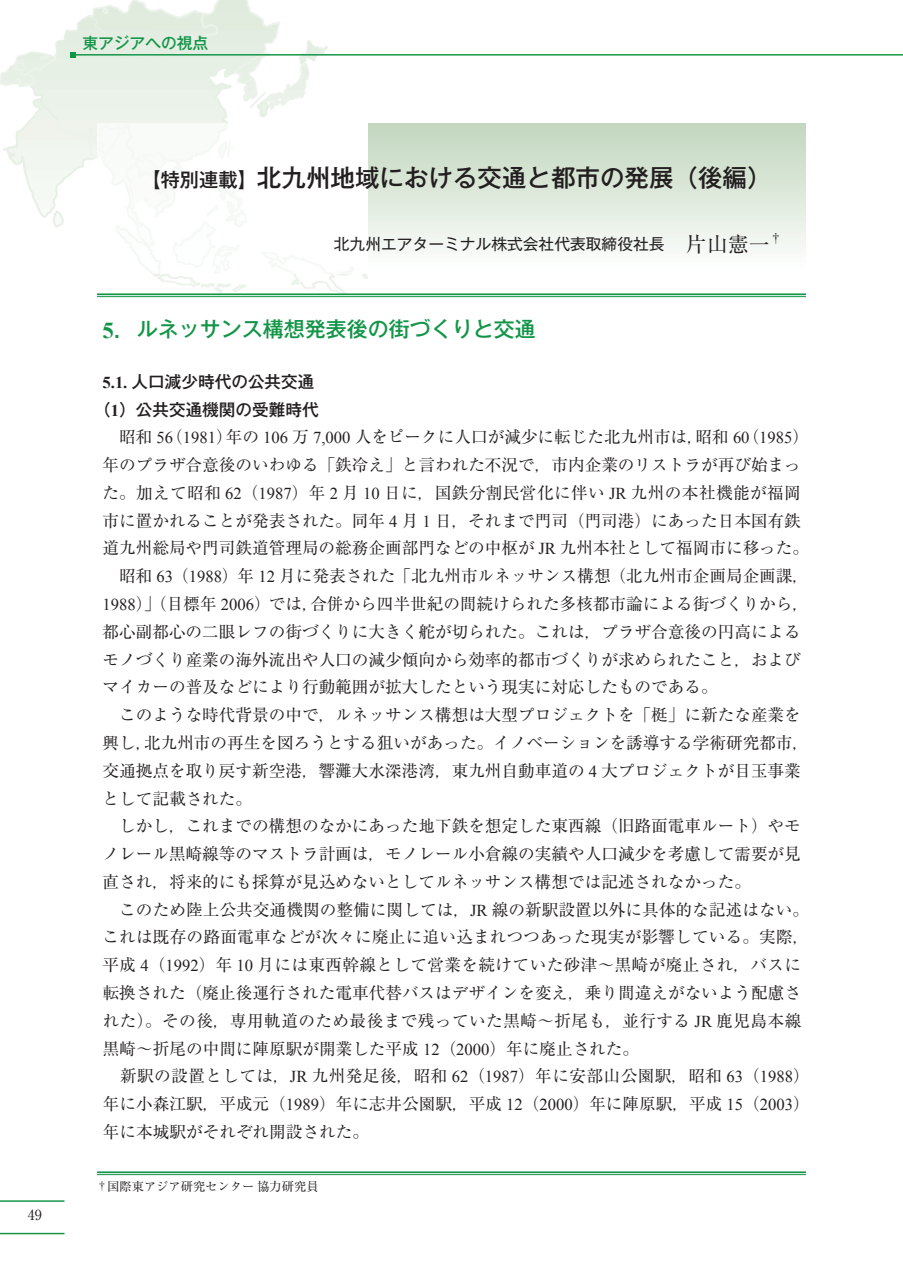
<style>
.page{position:relative;width:903px;height:1275px;background:#fff}
.page>*{position:absolute;margin:0;border:0;box-sizing:border-box;transform-origin:0 0}
.t1{font:500 24.5px "Gothic MB101 Pr 5";color:#231f20}
.t2{font:500 21px "Gothic MB101 Pr 5";color:#139548}
.t3{font:16.62px "Ryumin Pr 5";color:#231f20}
.t4{font:16.62px "Ryumin Pr 5";letter-spacing:.025em;color:#231f20}
.t5{font:500 16.62px/27.8px "Gothic MB101 Pr 5";color:#231f20;text-align:center}
.t6{font:15.75px "Gothic MB101 Pr 5";color:#231f20}
.t7{font:500 15.75px "Gothic MB101 Pr 6 N";color:#139548}
.t8{font:14px "Ryumin Pr 5";color:#231f20}
.t9{font:12.25px "Ryumin Pr 5";color:#231f20}
.s1{font-size:19.25px}
.s2{font-family:"Ryumin Pr 5";font-size:21px}
.s3{font-family:"Times New Roman";font-weight:700;font-size:22.75px}
.s4{font-size:22.75px}
.s5{font-family:"Times New Roman";font-weight:700}
.s6{font-family:"Times New Roman"}
.s7{font-size:10.5px}
</style>
<div class="page">
<img style="left:0;top:0;width:368px;height:293px">
<hr style="left:73px;top:54px;width:830px;height:2px;background:#139548">
<svg style="left:70px;top:52px;width:6px;height:6px"></svg>
<hr style="left:0;top:1200px;width:64px;height:2px;background:#139548">
<hr style="left:0;top:1233px;width:64px;height:1px;background:#139548">
<div style="left:368px;top:123px;width:438px;height:151px;background:linear-gradient(to bottom,#c1d6bd,#fff)"></div>
<img style="left:97px;top:123px;width:271px;height:151px">
<hr style="left:97px;top:293px;width:709px;height:2px;background:#139548">
<hr style="left:97px;top:296px;width:709px;height:1px;background:#139548">
<hr style="left:97px;top:1171px;width:709px;height:2px;background:#139548">
<hr style="left:97px;top:1174px;width:709px;height:1px;background:#139548">
<p class="t7" style="left:82px;top:30px;width:127px">東アジアへの視点</p>
<p class="t8" style="left:28px;top:1204px;width:15px">49</p>
<h1 class="t1" style="left:141px;top:157px;width:631px"><span class="s1">【特別連載】</span>北九州地域における交通と都市の発展（後編）</h1>
<p class="t6" style="left:334px;top:231px;width:449px">北九州エアターミナル株式会社代表取締役社長<span class="s2">　片山憲一</span><sup>†</sup></p>
<p class="t2" style="left:103px;top:311px;width:435px"><span class="s3">5</span><span class="s4">．</span>ルネッサンス構想発表後の街づくりと交通</p>
<p class="t5" style="left:94px;top:366px;width:226px"><span class="s5">5.1.</span> 人口減少時代の公共交通（<span class="s5">1</span>）公共交通機関の受難時代</p>
<p class="t3" style="left:119px;top:424px;width:691px">昭和 <span class="s6">56</span>（<span class="s6">1981</span>）年の <span class="s6">106</span> 万 <span class="s6">7,000</span> 人をピークに人口が減少に転じた北九州市は，昭和 <span class="s6">60</span>（<span class="s6">1985</span>）</p>
<p class="t3" style="left:103px;top:452px;width:700px">年のプラザ合意後のいわゆる「鉄冷え」と言われた不況で，市内企業のリストラが再び始まっ</p>
<p class="t4" style="left:103px;top:480px;width:700px">た。加えて昭和 <span class="s6">62</span>（<span class="s6">1987</span>）年 <span class="s6">2</span> 月 <span class="s6">10</span> 日に，国鉄分割民営化に伴い <span class="s6">JR</span> 九州の本社機能が福岡</p>
<p class="t3" style="left:102px;top:507px;width:700px">市に置かれることが発表された。同年 <span class="s6">4</span> 月 <span class="s6">1</span> 日，それまで門司（門司港）にあった日本国有鉄</p>
<p class="t3" style="left:102px;top:535px;width:708px">道九州総局や門司鉄道管理局の総務企画部門などの中枢が <span class="s6">JR</span> 九州本社として福岡市に移った。</p>
<p class="t3" style="left:119px;top:563px;width:691px">昭和 <span class="s6">63</span>（<span class="s6">1988</span>）年 <span class="s6">12</span> 月に発表された「北九州市ルネッサンス構想（北九州市企画局企画課，</p>
<p class="t3" style="left:102px;top:591px;width:708px"><span class="s6">1988</span>）」（目標年 <span class="s6">2006</span>）では，合併から四半世紀の間続けられた多核都市論による街づくりから，</p>
<p class="t3" style="left:102px;top:618px;width:700px">都心副都心の二眼レフの街づくりに大きく舵が切られた。これは，プラザ合意後の円高による</p>
<p class="t3" style="left:103px;top:646px;width:700px">モノづくり産業の海外流出や人口の減少傾向から効率的都市づくりが求められたこと，および</p>
<p class="t3" style="left:103px;top:674px;width:617px">マイカーの普及などにより行動範囲が拡大したという現実に対応したものである。</p>
<p class="t3" style="left:119px;top:702px;width:683px">このような時代背景の中で，ルネッサンス構想は大型プロジェクトを「梃」に新たな産業を</p>
<p class="t3" style="left:103px;top:730px;width:708px">興し，北九州市の再生を図ろうとする狙いがあった。イノベーションを誘導する学術研究都市，</p>
<p class="t3" style="left:103px;top:757px;width:700px">交通拠点を取り戻す新空港，響灘大水深港湾，東九州自動車道の <span class="s6">4</span> 大プロジェクトが目玉事業</p>
<p class="t3" style="left:103px;top:785px;width:151px">として記載された。</p>
<p class="t3" style="left:119px;top:813px;width:683px">しかし，これまでの構想のなかにあった地下鉄を想定した東西線（旧路面電車ルート）やモ</p>
<p class="t3" style="left:103px;top:841px;width:700px">ノレール黒崎線等のマストラ計画は，モノレール小倉線の実績や人口減少を考慮して需要が見</p>
<p class="t3" style="left:103px;top:868px;width:650px">直され，将来的にも採算が見込めないとしてルネッサンス構想では記述されなかった。</p>
<p class="t3" style="left:119px;top:896px;width:691px">このため陸上公共交通機関の整備に関しては，<span class="s6">JR</span> 線の新駅設置以外に具体的な記述はない。</p>
<p class="t3" style="left:102px;top:924px;width:708px">これは既存の路面電車などが次々に廃止に追い込まれつつあった現実が影響している。実際，</p>
<p class="t4" style="left:103px;top:952px;width:700px">平成 <span class="s6">4</span>（<span class="s6">1992</span>）年 <span class="s6">10</span> 月には東西幹線として営業を続けていた砂津～黒崎が廃止され，バスに</p>
<p class="t3" style="left:103px;top:980px;width:700px">転換された（廃止後運行された電車代替バスはデザインを変え，乗り間違えがないよう配慮さ</p>
<p class="t4" style="left:103px;top:1007px;width:700px">れた）。その後，専用軌道のため最後まで残っていた黒崎～折尾も，並行する <span class="s6">JR</span> 鹿児島本線</p>
<p class="t3" style="left:103px;top:1035px;width:538px">黒崎～折尾の中間に陣原駅が開業した平成 <span class="s6">12</span>（<span class="s6">2000</span>）年に廃止された。</p>
<p class="t4" style="left:120px;top:1063px;width:691px">新駅の設置としては，<span class="s6">JR</span> 九州発足後，昭和 <span class="s6">62</span>（<span class="s6">1987</span>）年に安部山公園駅，昭和 <span class="s6">63</span>（<span class="s6">1988</span>）</p>
<p class="t3" style="left:103px;top:1091px;width:708px">年に小森江駅，平成元（<span class="s6">1989</span>）年に志井公園駅，平成 <span class="s6">12</span>（<span class="s6">2000</span>）年に陣原駅，平成 <span class="s6">15</span>（<span class="s6">2003</span>）</p>
<p class="t3" style="left:103px;top:1119px;width:267px">年に本城駅がそれぞれ開設された。</p>
<p class="t9" style="left:97px;top:1176px;width:223px"><span class="s7">†</span>国際東アジア研究センター協力研究員</p>
</div>
